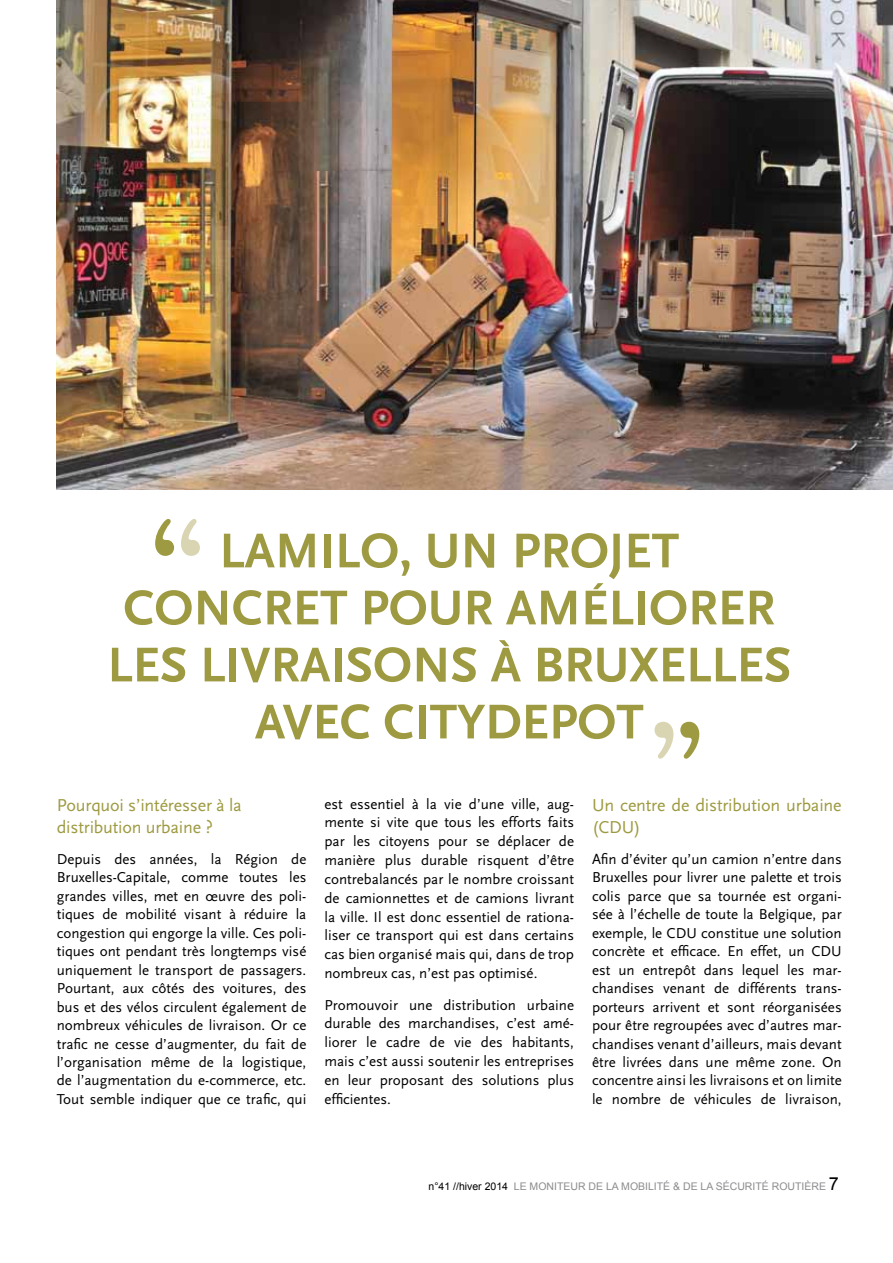
<style>
.page{position:relative;width:893px;height:1263px;background:#fff}
.page>*{position:absolute;margin:0;border:0;box-sizing:border-box;transform-origin:0 0}
.t1{font:126px "American Typewriter";color:#9e9a41}
.t2{font:126px "American Typewriter";color:#d9d5b2}
.t3{font:700 51px "Scala Sans";color:#9e9a41}
.t4{font:18px/22px "Scala Sans";letter-spacing:-.01em;color:#9e9a41}
.t5{font:15px/18.5px "Scala Sans";color:#000;text-align:justify}
.t6{font:10.5px "Arial";color:#8b8c8f}
.s1{color:#d9d5b2}
.s2{color:#9e9a41}
.s3{color:#000}
.s4{font-size:18px;color:#000}
</style>
<div class="page">
<img style="left:57px;top:0;width:836px;height:489px">
<h1 class="t1" style="left:148px;top:469px;width:59px">‘<span class="s1">‘</span></h1>
<h2 class="t3" style="left:219px;top:523px;width:461px">LAMILO, UN PROJET</h2>
<h2 class="t3" style="left:123px;top:580px;width:653px">CONCRET POUR AM ÉLIORER</h2>
<h2 class="t3" style="left:107px;top:637px;width:577px">LES LIVRAISONS À BRUXELLE</h2>
<h2 class="t3" style="left:764px;top:637px;width:29px">S</h2>
<h2 class="t3" style="left:255px;top:694px;width:390px">AVEC CITYDE POT</h2>
<h1 class="t2" style="left:706px;top:808px;width:59px;rotate:-180deg">‘<span class="s2">‘</span></h1>
<p class="t4" style="left:57px;top:794px;width:186px">Pourquoi s’intéresser à la distribution urbaine ?</p>
<p class="t5" style="left:57px;top:850px;width:251px">Depuis des années, la Région de Bruxelles-Capitale, comme toutes les grandes villes, met en œuvre des poli&shy;tiques de mobilité visant à réduire la congestion qui engorge la ville. Ces poli&shy;tiques ont pendant très longtemps visé uniquement le transport de passagers.<br>Pourtant, aux côtés des voitures, des bus et des vélos circulent également de nombreux véhicules de livraison. Or ce trafic ne cesse d’augmenter, du fait de l’organisation même de la logistique, de l’augmentation du e-commerce, etc.<br>Tout semble indiquer que ce trafic, qui</p>
<p class="t5" style="left:324px;top:794px;width:251px;line-height:18.9px">est essentiel à la vie d’une ville, aug&shy;mente si vite que tous les efforts faits par les citoyens pour se déplacer de manière plus durable risquent d’être contrebalancés par le nombre croissant de camionnettes et de camions livrant la ville. Il est donc essentiel de rationa&shy;liser ce transport qui est dans certains cas bien organisé mais qui, dans de trop nombreux cas, n’est pas optimisé.</p>
<p class="t5" style="left:324px;top:995px;width:251px;line-height:18.9px">Promouvoir une distribution urbaine durable des marchandises, c’est amé&shy;liorer le cadre de vie des habitants, mais c’est aussi soutenir les entreprises en leur proposant des solutions plus efficientes.</p>
<p class="t4" style="left:592px;top:794px;width:251px">Un centre de distribution urbaine (CDU)</p>
<p class="t5" style="left:592px;top:850px;width:251px">Afin d’éviter qu’un camion n’entre dans Bruxelles pour livrer une palette et trois colis parce que sa tournée est organi&shy;sée à l’échelle de toute la Belgique, par exemple, le CDU constitue une solution concrète et efficace. E n effet, un CDU est un entrepôt dans lequel les mar&shy;chandises venant de différents trans&shy;porteurs arrivent et sont réorganisées pour être regroupées avec d’autres mar&shy;chandises venant d’ailleurs, mais devant être livrées dans une même zone. On concentre ainsi les livraisons et on limite le nombre de véhicules de livraison,</p>
<p class="t6" style="left:428px;top:1179px;width:412px"><span class="s3">N°41 //HIVER 2014</span> LE MONITEUR DE LA MOBILITÉ &amp; DE LA SÉCURITÉ ROUTIÈRE <span class="s4">7</span></p>
</div>
